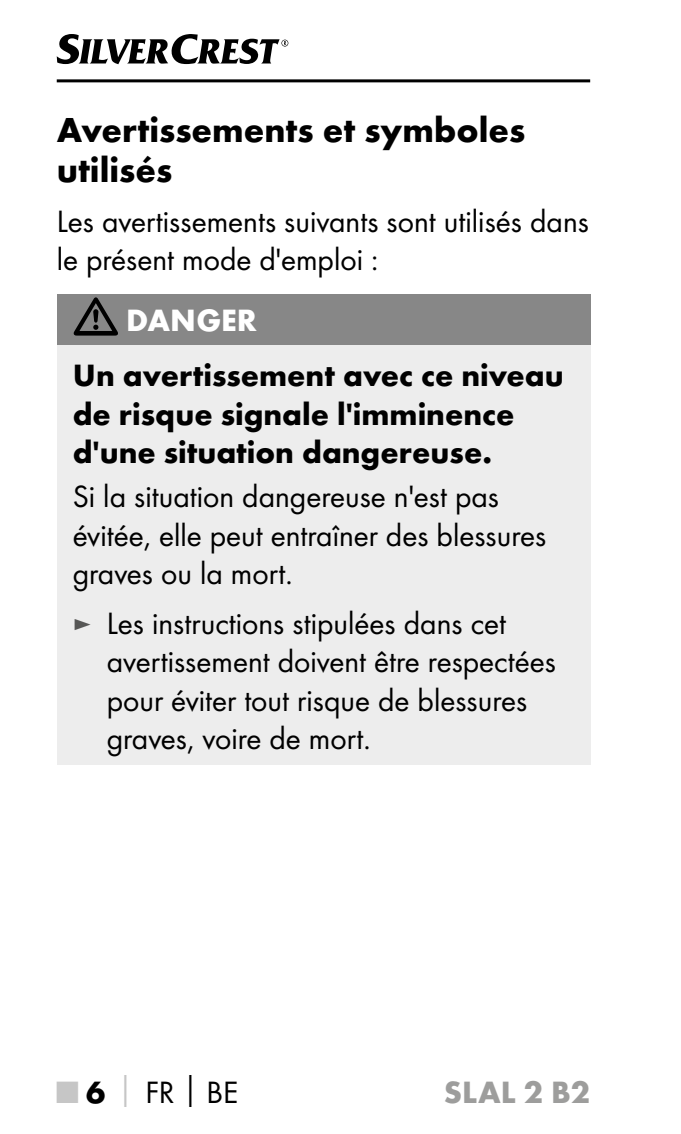
<style>
.page{position:relative;width:681px;height:1134px;background:#fff}
.page>*{position:absolute;margin:0;border:0;box-sizing:border-box;transform-origin:0 0}
.t1{font:700 36px/40px "Futura";color:#000}
.t2{font:32px/38.4px "Futura Boo";color:#000}
.t3{font:700 32px/38.4px "Futura";color:#000}
.t4{font:700 32px "Futura";color:#9d9d9c}
.t5{font:700 32px "Futura";color:#fff}
.s1{font-size:28px;color:#575756}
.s2{font-family:"Futura";font-weight:700;color:#c6c6c6}
.s3{font-family:"Futura";font-weight:700}
</style>
<div class="page">
<hr style="left:57px;top:79px;width:533px;height:3px;background:#000">
<svg style="left:57px;top:34px;width:231px;height:30px"></svg>
<div style="left:57px;top:294px;width:533px;height:51px;background:#878787"></div>
<div style="left:57px;top:345px;width:533px;height:420px;background:#ededed"></div>
<svg style="left:74px;top:297px;width:44px;height:39px"></svg>
<p class="t1" style="left:57px;top:109px;width:470px">Avertissements et symboles utilisés</p>
<p class="t2" style="left:57px;top:202px;width:533px">Les avertissements suivants sont utilisés dans le présent mode d'emploi :</p>
<p class="t5" style="left:126px;top:300px;width:132px">DANGER</p>
<p class="t3" style="left:73px;top:356px;width:492px">Un avertissement avec ce niveau de risque signale l'imminence d'une situation dangereuse.</p>
<p class="t2" style="left:73px;top:477px;width:475px">Si la situation dangereuse n'est pas évitée, elle peut entraîner des blessures graves ou la mort.</p>
<p class="t2" style="left:107px;top:604px;width:450px;text-indent:-34px"><span class="s1">►</span> Les instructions stipulées dans cet avertissement doivent être respectées pour éviter tout risque de blessures graves, voire de mort.</p>
<p class="t2" style="left:57px;top:1072px;width:183px"><span class="s2">■</span> <span class="s3">6</span><span class="s2">│</span>FR<span class="s3">│</span>BE</p>
<p class="t4" style="left:444px;top:1072px;width:148px">SLAL 2 B2</p>
</div>
